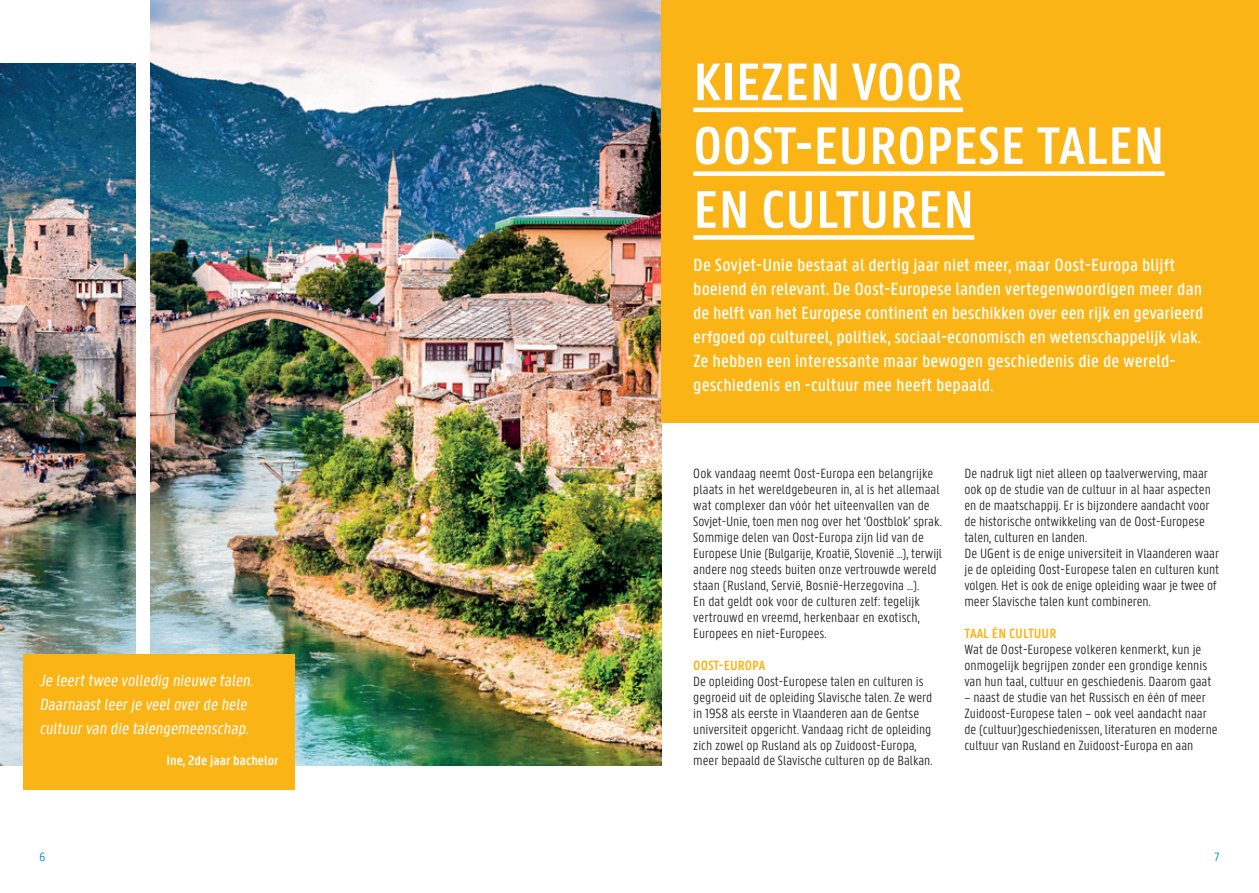
<style>
.page{position:relative;width:1259px;height:893px;background:#fff}
.page>*{position:absolute;margin:0;border:0;box-sizing:border-box;transform-origin:0 0}
.t1{font:600 56.25px/63.8px "U Gent Panno Text";color:#fff}
.t2{font:500 18.75px/24px "U Gent Panno Text";color:#fff}
.t3{font:17.25px/24px "U Gent Panno Text";color:#fff}
.t4{font:300 14.25px/15.9px "U Gent Panno Text";color:#231f20}
.t5{font:600 14.25px "U Gent Panno Text";color:#fbb416}
.t6{font:600 14.25px "U Gent Panno Text";color:#fff}
.t7{font:300 12.75px "U Gent Panno Text";color:#007ec5}
</style>
<div class="page">
<img style="left:151px;top:0;width:510px;height:765px">
<img style="left:0;top:64px;width:135px;height:701px">
<div style="left:23px;top:654px;width:271px;height:135px;background:#fbb416"></div>
<div style="left:661px;top:0;width:598px;height:423px;background:#fbb416"></div>
<hr style="left:693px;top:108px;width:270px;height:4px;background:#fff">
<div style="left:693px;top:171px;width:471px;height:5px;background:#fff"></div>
<div style="left:693px;top:235px;width:281px;height:5px;background:#fff"></div>
<p class="t3" style="left:39px;top:668px;width:218px">Je leerttwee volledig nieuwe talen.<br>Daarnaastleerje veeloverde hele cultuurvan die talengemeenschap.</p>
<p class="t6" style="left:166px;top:752px;width:114px">Ine, 2de jaar bachelor</p>
<h1 class="t1" style="left:693px;top:49px;width:473px">KIEZEN VOOR<br>OOST-EUROPESE TALEN<br>EN CULTUREN</h1>
<p class="t2" style="left:693px;top:253px;width:512px">De Sovjet-Unie bestaat al dertig jaar niet meer, maar Oost-Europa blijft boeiend én relevant. De Oost-Europese landen vertegenwoordigen meer dan de helft van het Europese continent en beschikken over een rijk en gevarieerd erfgoed op cultureel, politiek, sociaal-economisch en wetenschappelijk vlak.<br>Ze hebben een interessante maar bewogen geschiedenis die de wereld&shy;geschiedenis en -cultuur mee heeft bepaald.</p>
<p class="t4" style="left:693px;top:466px;width:250px">Ook vandaag neemt Oost-Europa een belangrijke plaats in het wereldgebeuren in, al is het allemaal wat complexer dan vóór het uiteenvallen van de Sovjet-Unie, toen men nog over het ‘Oostblok’ sprak.<br>Sommige delen van Oost-Europa zijn lid van de Europese Unie (Bulgarije, Kroatië, Slovenië ...), terwijl andere nog steeds buiten onze vertrouwde wereld staan (Rusland, Servië, Bosnië-Herzegovina ...).<br>En dat geldt ook voor de culturen zelf: tegelijk vertrouwd en vreemd, herkenbaar en exotisch, Europees en niet-Europees.</p>
<p class="t5" style="left:693px;top:656px;width:74px">OOST-EUROPA</p>
<p class="t4" style="left:693px;top:673px;width:240px">De opleiding Oost-Europese talen en culturen is gegroeid uit de opleiding Slavische talen. Ze werd in 1958 als eerste in Vlaanderen aan de Gentse universiteit opgericht. Vandaag richt de opleiding zich zowel op Rusland als op Zuidoost-Europa, meer bepaald de Slavische culturen op de Balkan.</p>
<p class="t4" style="left:964px;top:466px;width:256px">De nadruk ligt niet alleen op taalverwerving, maar ook op de studie van de cultuur in al haar aspecten en de maatschappij. Er is bijzondere aandacht voor de historische ontwikkeling van de Oost-Europese talen, culturen en landen.<br>De UGent is de enige universiteit in Vlaanderen waar je de opleiding Oost-Europese talen en culturen kunt volgen. Het is ook de enige opleiding waar je twee of meer Slavische talen kunt combineren.</p>
<p class="t5" style="left:964px;top:625px;width:94px">TAAL ÉN CULTUUR</p>
<p class="t4" style="left:964px;top:641px;width:248px">Wat de Oost-Europese volkeren kenmerkt, kun je onmogelijk begrijpen zonder een grondige kennis van hun taal, cultuur en geschiedenis. Daarom gaat</p>
<p class="t4" style="left:964px;top:689px;width:255px">– naast de studie van het Russisch en één of meer Zuidoost-Europese talen – ook veel aandacht naar de (cultuur)geschiedenissen, literaturen en moderne cultuur van Rusland en Zuidoost-Europa en aan</p>
<p class="t7" style="left:39px;top:849px;width:7px">6</p>
<p class="t7" style="left:1214px;top:849px;width:7px">7</p>
</div>
